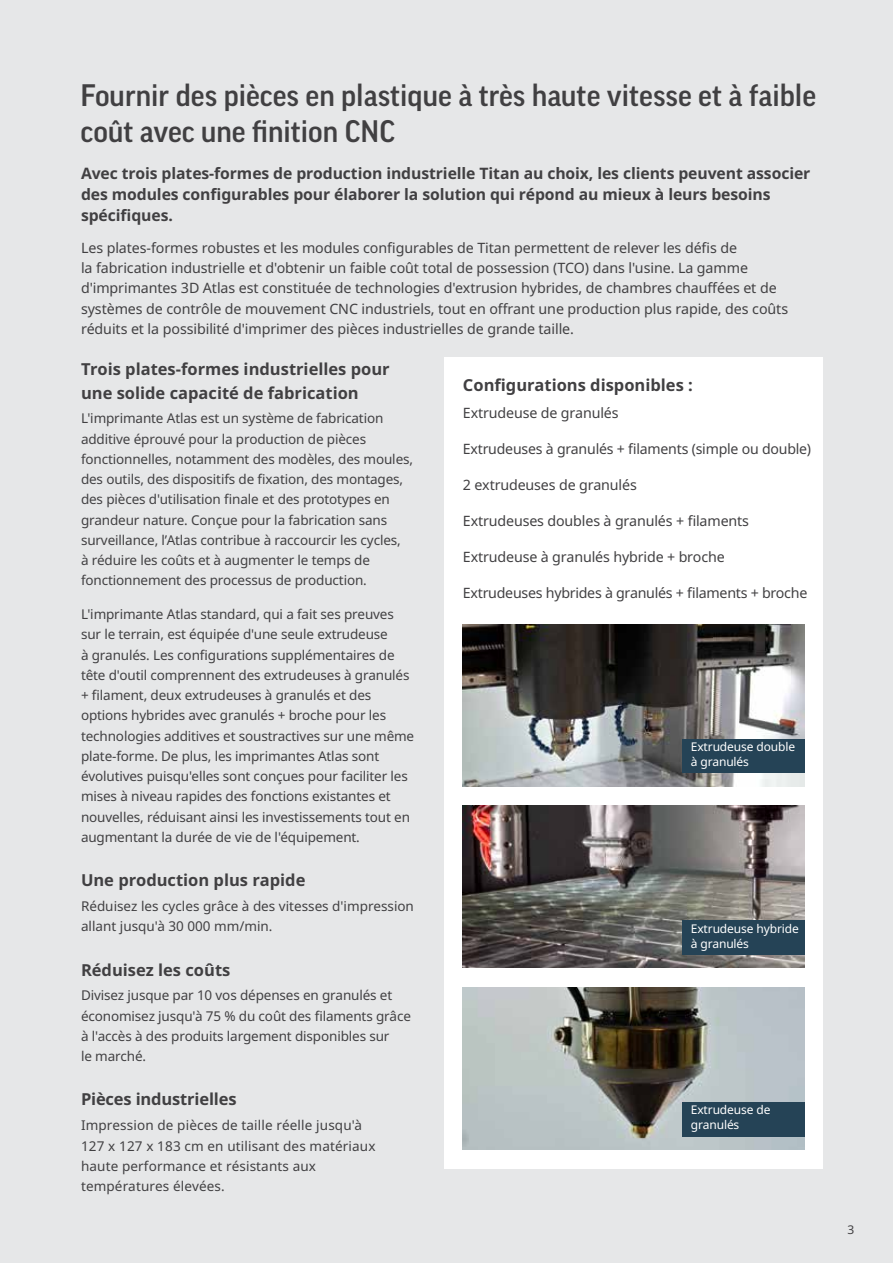
<style>
.page{position:relative;width:893px;height:1263px;background:#e6e7e8}
.page>*{position:absolute;margin:0;border:0;box-sizing:border-box;transform-origin:0 0}
.t1{font:500 30px/36px "Good Pro";color:#414042}
.t2{font:700 16.5px/24px "Noto Sans";color:#414042}
.t3{font:700 15.75px/21px "Noto Sans";letter-spacing:-.005em;color:#414042}
.t4{font:14.25px/20.2px "Noto Sans";letter-spacing:-.005em;color:#414042}
.t5{font:13.5px/20.2px "Noto Sans";letter-spacing:-.01em;color:#414042}
.t6{font:13.5px/20.2px "Noto Sans";letter-spacing:.01em;color:#414042}
.t7{font:12px/15px "Noto Sans";letter-spacing:-.01em;color:#fff}
.t8{font:12px "Noto Sans";color:#414042}
</style>
<div class="page">
<div style="left:445px;top:357px;width:378px;height:811px;background:#fff"></div>
<img style="left:463px;top:624px;width:342px;height:162px">
<img style="left:463px;top:805px;width:342px;height:162px">
<div style="left:682px;top:739px;width:123px;height:34px;background:#254356"></div>
<img style="left:463px;top:987px;width:342px;height:162px">
<div style="left:682px;top:921px;width:123px;height:34px;background:#254356"></div>
<div style="left:682px;top:1102px;width:123px;height:35px;background:#254356"></div>
<h1 class="t1" style="left:81px;top:77px;width:737px">Fournir des pièces en plastique à très haute vitesse et à faible coût avec une finition CNC</h1>
<p class="t3" style="left:81px;top:163px;width:731px">Avec trois plates-formes de production industrielle Titan au choix, les clients peuvent associer des modules configurables pour élaborer la solution qui répond au mieux à leurs besoins spécifiques.</p>
<p class="t4" style="left:81px;top:237px;width:709px">Les plates-formes robustes et les modules configurables de Titan permettent de relever les défis de<br>la fabrication industrielle et d'obtenir un faible coût total de possession (TCO) dans l'usine. La gamme d'imprimantes 3D Atlas est constituée de technologies d'extrusion hybrides, de chambres chauffées et de systèmes de contrôle de mouvement CNC industriels, tout en offrant une production plus rapide, des coûts réduits et la possibilité d'imprimer des pièces industrielles de grande taille.</p>
<p class="t2" style="left:81px;top:356px;width:310px">Trois plates-formes industrielles pour une solide capacité de fabrication</p>
<p class="t5" style="left:81px;top:408px;width:334px">L'imprimante Atlas est un système de fabrication additive éprouvé pour la production de pièces fonctionnelles, notamment des modèles, des moules, des outils, des dispositifs de fixation, des montages, des pièces d'utilisation finale et des prototypes en grandeur nature. Conçue pour la fabrication sans surveillance, l’Atlas contribue à raccourcir les cycles,<br>à réduire les coûts et à augmenter le temps de fonctionnement des processus de production.</p>
<p class="t5" style="left:81px;top:604px;width:335px">L'imprimante Atlas standard, qui a fait ses preuves sur le terrain, est équipée d'une seule extrudeuse<br>à granulés. Les configurations supplémentaires de tête d'outil comprennent des extrudeuses à granulés + filament, deux extrudeuses à granulés et des options hybrides avec granulés + broche pour les technologies additives et soustractives sur une même plate-forme. De plus, les imprimantes Atlas sont évolutives puisqu'elles sont conçues pour faciliter les mises à niveau rapides des fonctions existantes et nouvelles, réduisant ainsi les investissements tout en augmentant la durée de vie de l'équipement.</p>
<p class="t2" style="left:81px;top:868px;width:226px">Une production plus rapide</p>
<p class="t5" style="left:81px;top:896px;width:334px">Réduisez les cycles grâce à des vitesses d'impression allant jusqu'à 30 000 mm/min.</p>
<p class="t2" style="left:81px;top:957px;width:151px">Réduisez les coûts</p>
<p class="t5" style="left:81px;top:985px;width:331px">Divisez jusque par 10 vos dépenses en granulés et économisez jusqu'à 75 % du coût des filaments grâce à l'accès à des produits largement disponibles sur<br>le marché.</p>
<p class="t2" style="left:81px;top:1087px;width:157px">Pièces industrielles</p>
<p class="t6" style="left:81px;top:1115px;width:296px">Impression de pièces de taille réelle jusqu'à 127 x 127 x 183 cm en utilisant des matériaux haute performance et résistants aux températures élevées.</p>
<p class="t2" style="left:463px;top:373px;width:231px">Configurations disponibles :</p>
<p class="t4" style="left:463px;top:403px;width:157px">Extrudeuse de granulés</p>
<p class="t4" style="left:463px;top:439px;width:350px">Extrudeuses à granulés + filaments (simple ou double)</p>
<p class="t4" style="left:463px;top:475px;width:175px">2 extrudeuses de granulés</p>
<p class="t4" style="left:463px;top:511px;width:288px">Extrudeuses doubles à granulés + filaments</p>
<p class="t4" style="left:463px;top:547px;width:263px">Extrudeuse à granulés hybride + broche</p>
<p class="t4" style="left:463px;top:583px;width:346px">Extrudeuses hybrides à granulés + filaments + broche</p>
<p class="t7" style="left:691px;top:739px;width:106px">Extrudeuse double à granulés</p>
<p class="t7" style="left:691px;top:920px;width:109px">Extrudeuse hybride à granulés</p>
<p class="t7" style="left:691px;top:1102px;width:81px">Extrudeuse de granulés</p>
<p class="t8" style="left:847px;top:1222px;width:8px">3</p>
</div>
